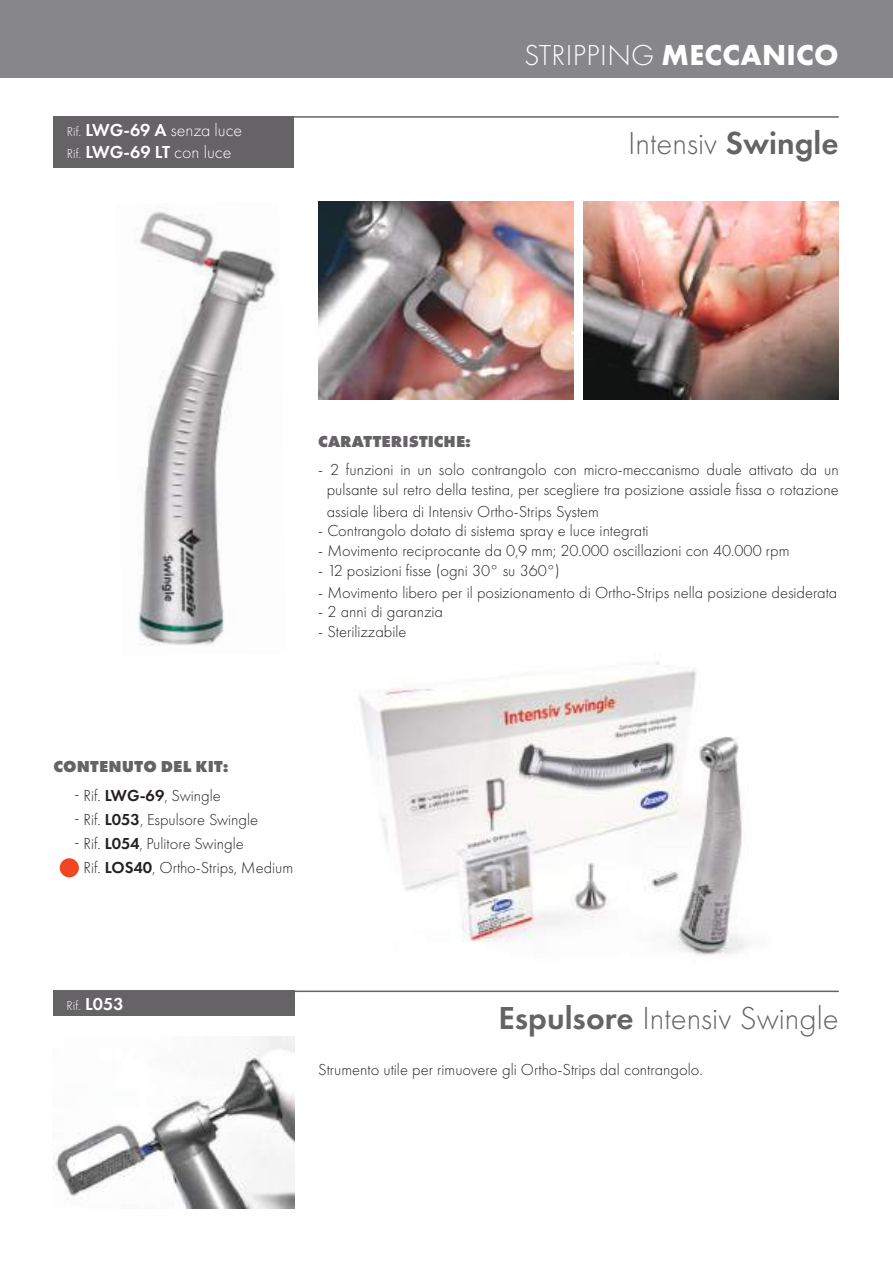
<style>
.page{position:relative;width:893px;height:1263px;background:#fff}
.page>*{position:absolute;margin:0;border:0;box-sizing:border-box;transform-origin:0 0}
.t1{font:300 33px "Futura PT";color:#656365}
.t2{font:300 30px "Futura PT";letter-spacing:.01em;color:#fff}
.t3{font:300 18px/21.6px "Futura PT";color:#fff}
.t4{font:300 16.5px/19.8px "Futura PT";color:#241f1f;text-align:center}
.t5{font:800 16.5px "Futura PT";letter-spacing:.005em;color:#656365}
.t6{font:300 13.5px "Futura PT";color:#fff}
.s1{font-size:13.5px}
.s2{font-weight:600}
.s3{font-weight:700}
.s4{font-weight:600;font-size:18px}
</style>
<div class="page">
<img style="left:359px;top:661px;width:388px;height:295px">
<img style="left:138px;top:211px;width:138px;height:435px">
<div style="left:0;top:0;width:892px;height:78px;background:#878789"></div>
<img style="left:584px;top:202px;width:254px;height:198px">
<img style="left:318px;top:202px;width:255px;height:198px">
<hr style="left:200px;top:116px;width:638px;height:2px;background:#656365">
<div style="left:53px;top:116px;width:241px;height:51px;background:#656365"></div>
<img style="left:54px;top:1036px;width:241px;height:172px">
<hr style="left:222px;top:990px;width:616px;height:2px;background:#656365">
<div style="left:53px;top:990px;width:241px;height:26px;background:#656365"></div>
<div style="left:60px;top:858px;width:19px;height:19px;background:#f24522;border-radius:50%"></div>
<p class="t3" style="left:67px;top:120px;width:177px"><span class="s1">Rif.</span> <span class="s2">LWG-69 A</span> senza luce<br><span class="s1">Rif.</span> <span class="s2">LWG-69 LT</span> con luce</p>
<h2 class="t2" style="left:524px;top:38px;width:316px">STRIPPING <span class="s3">MECCANICO</span></h2>
<h1 class="t1" style="left:628px;top:124px;width:212px">Intensiv <span class="s2">Swingle</span></h1>
<p class="t5" style="left:318px;top:431px;width:154px">CARATTERISTICHE:</p>
<p class="t4" style="left:318px;top:460px;width:522px">- 2 funzioni in un solo contrangolo con micro-meccanismo duale attivato da un pulsante sul retro della testina, per scegliere tra posizione assiale fissa o rotazione</p>
<p class="t4" style="left:326px;top:501px;width:274px">assiale libera di Intensiv Ortho-Strips System</p>
<p class="t4" style="left:318px;top:521px;width:332px">- Contrangolo dotato di sistema spray e luce integrati</p>
<p class="t4" style="left:318px;top:541px;width:472px">- Movimento reciprocante da 0,9 mm; 20.000 oscillazioni con 40.000 rpm</p>
<p class="t4" style="left:318px;top:561px;width:243px">- 12 posizioni fisse (ogni 30° su 360°)</p>
<p class="t4" style="left:318px;top:582px;width:520px">- Movimento libero per il posizionamento di Ortho-Strips nella posizione desiderata</p>
<p class="t4" style="left:318px;top:602px;width:126px">- 2 anni di garanzia</p>
<p class="t4" style="left:318px;top:622px;width:90px">- Sterilizzabile</p>
<p class="t5" style="left:53px;top:756px;width:177px">CONTENUTO DEL KIT:</p>
<p class="t4" style="left:74px;top:785px;width:148px">- Rif. <span class="s2">LWG-69</span>, Swingle</p>
<p class="t4" style="left:74px;top:809px;width:185px">- Rif. <span class="s2">L053</span>, Espulsore Swingle</p>
<p class="t4" style="left:74px;top:833px;width:171px">- Rif. <span class="s2">L054</span>, Pulitore Swingle</p>
<p class="t4" style="left:74px;top:857px;width:220px">- Rif. <span class="s2">LOS40</span>, Ortho-Strips, Medium</p>
<p class="t6" style="left:67px;top:998px;width:58px">Rif. <span class="s4">L053</span></p>
<h1 class="t1" style="left:498px;top:999px;width:341px"><span class="s2">Espulsore</span> Intensiv Swingle</h1>
<p class="t4" style="left:318px;top:1060px;width:386px">Strumento utile per rimuovere gli Ortho-Strips dal contrangolo.</p>
</div>
